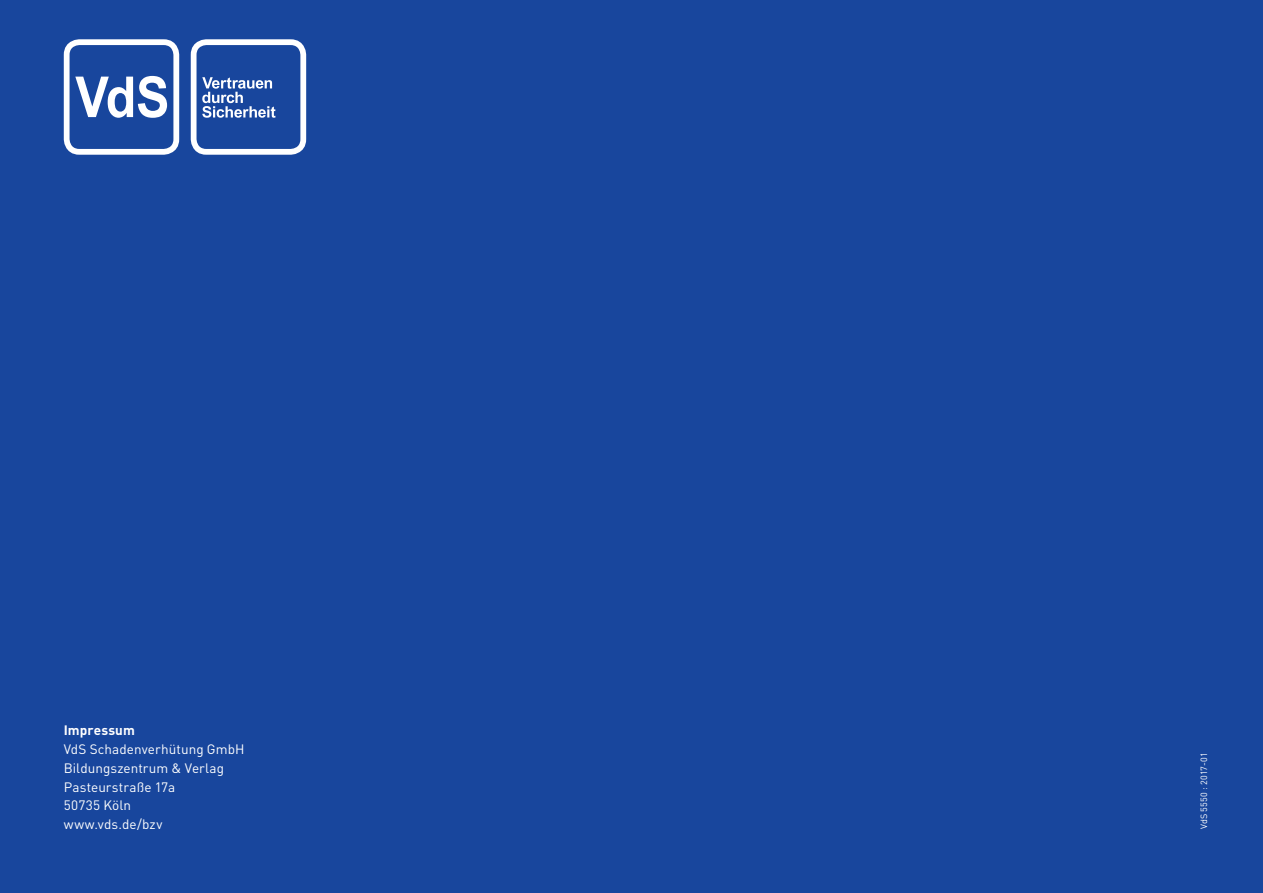
<style>
.page{position:relative;width:1263px;height:893px;background:#18469d}
.page>*{position:absolute;margin:0;border:0;box-sizing:border-box;transform-origin:0 0}
.t1{font:13.5px/18.8px "DIN Pro";letter-spacing:.005em;color:#fff}
.t2{font:700 13.5px "DIN Pro";letter-spacing:.01em;color:#fff}
.t3{font:9px "DIN Pro";letter-spacing:.03em;color:#fff}
</style>
<div class="page">
<svg style="left:64px;top:39px;width:242px;height:116px"></svg>
<p class="t2" style="left:64px;top:719px;width:73px">Impressum</p>
<p class="t1" style="left:64px;top:739px;width:182px">VdS Schadenverhütung GmbH<br>Bildungszentrum &amp; Verlag<br>Pasteurstraße 17a<br>50735 Köln<br>www.vds.de/bzv</p>
<p class="t3" style="left:1197px;top:829px;width:78px;rotate:-90deg">VdS 5550 : 2017-01</p>
</div>
